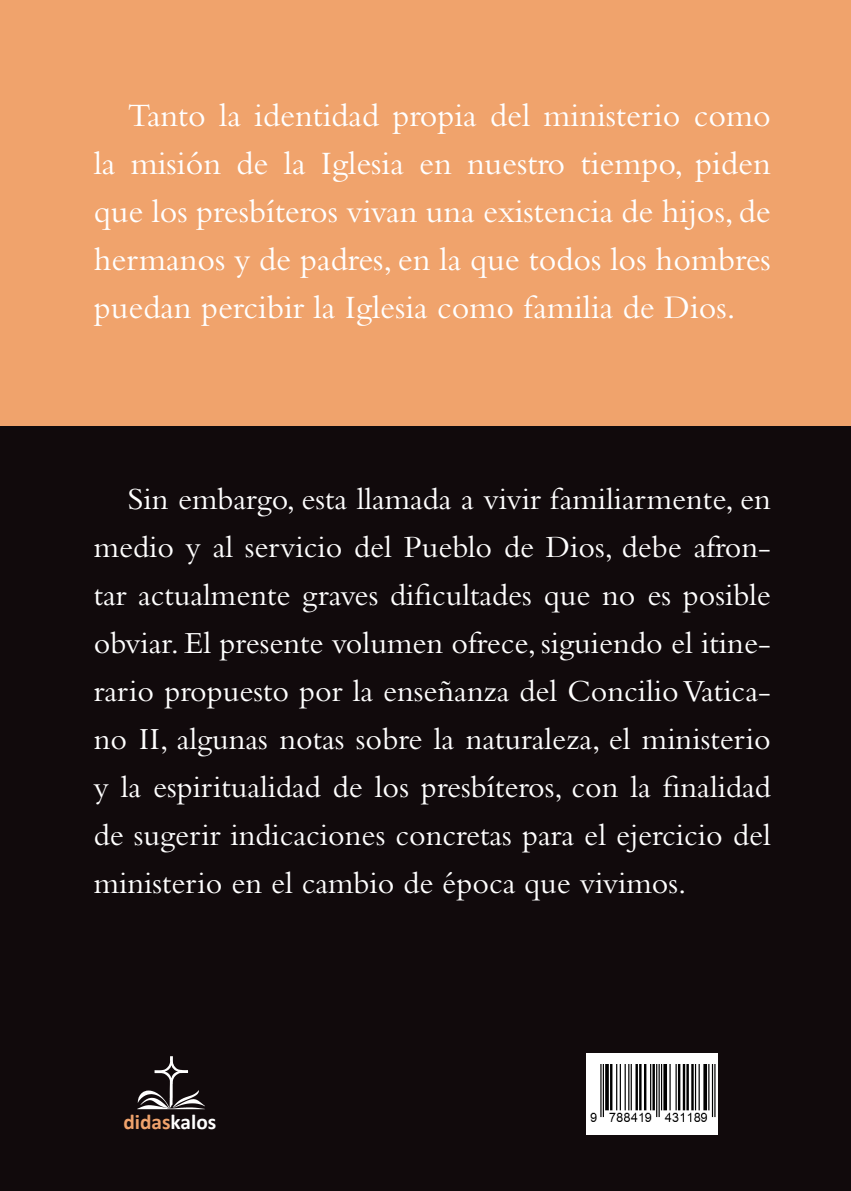
<style>
.page{position:relative;width:851px;height:1191px;background:#fff}
.page>*{position:absolute;margin:0;border:0;box-sizing:border-box;transform-origin:0 0}
.t1{font:34px/48px "Bembo Std";color:#fff;text-align:justify}
.t2{font:32px/48px "Bembo Std";color:#fff;text-align:justify}
.t3{font:700 21.4px "Calibri";color:#f0a36c}
.s1{color:#fff}
</style>
<div class="page">
<div style="left:0;top:0;width:850px;height:1191px;background:#110a0c"></div>
<div style="left:0;top:0;width:850px;height:425px;background:#f0a36c"></div>
<svg style="left:137px;top:1056px;width:68px;height:54px"></svg>
<div style="left:586px;top:1053px;width:131px;height:81px;background:#fff"></div>
<img style="left:590px;top:1064px;width:126px;height:58px">
<p class="t1" style="left:94px;top:90px;width:678px;text-indent:34px">Tanto la identidad propia del ministerio como la misión de la Iglesia en nuestro tiempo, piden que los presbíteros vivan una existencia de hijos, de hermanos y de padres, en la que todos los hombres puedan percibir la Iglesia como familia de Dios.</p>
<p class="t2" style="left:94px;top:474px;width:678px;text-indent:34px">Sin embargo, esta llamada a vivir familiarmente, en medio y al servicio del Pueblo de Dios, debe afron&shy;tar actualmente graves dificultades que no es posible obviar. El presente volumen ofrece, siguiendo el itine&shy;rario propuesto por la enseñanza del Concilio Vatica&shy;no II, algunas notas sobre la naturaleza, el ministerio y la espiritualidad de los presbíteros, con la finalidad de sugerir indicaciones concretas para el ejercicio del ministerio en el cambio de época que vivimos.</p>
<p class="t3" style="left:123px;top:1107px;width:94px">didas<span class="s1">kalos</span></p>
</div>
